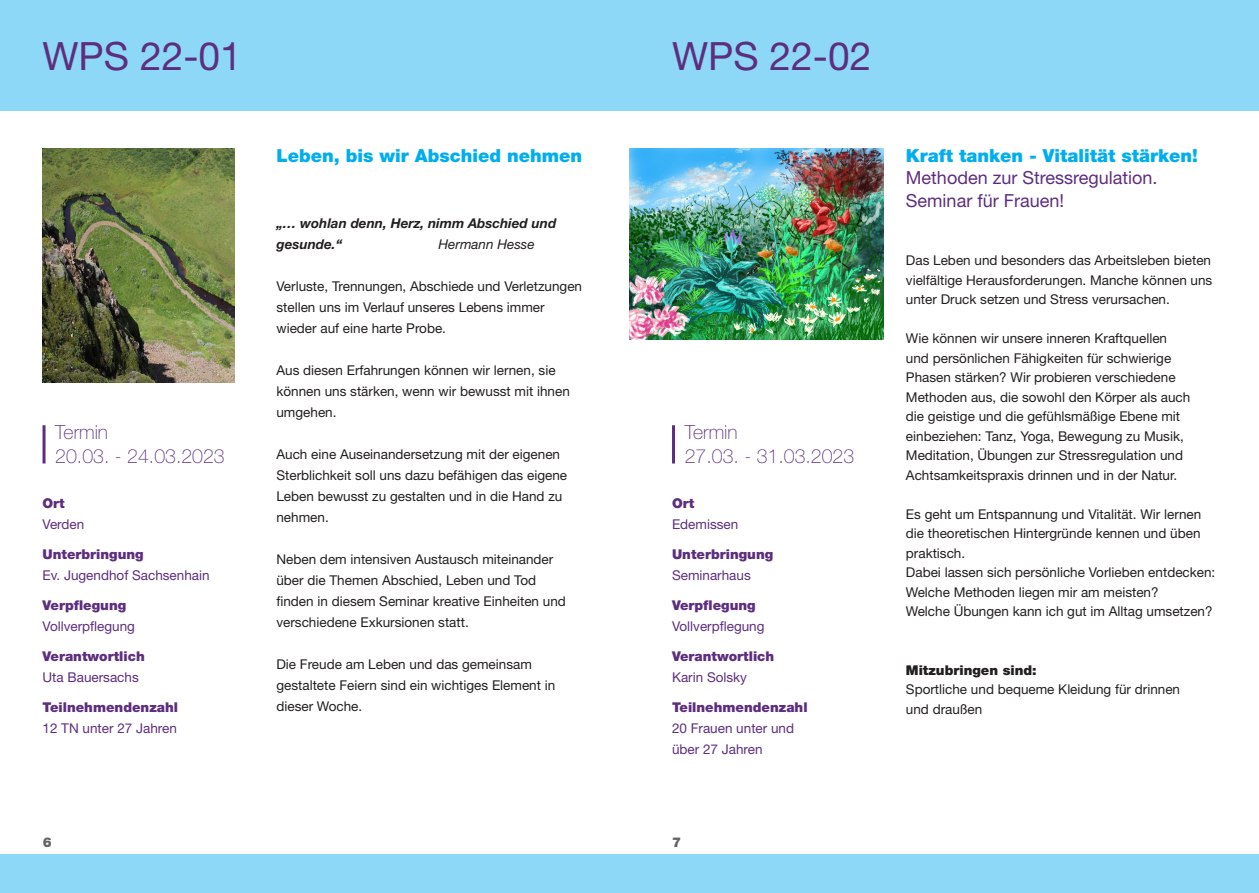
<style>
.page{position:relative;width:1259px;height:893px;background:#fff}
.page>*{position:absolute;margin:0;border:0;box-sizing:border-box;transform-origin:0 0}
.t1{font:39px "Helvetica Neue LT Std";color:#5e2e7e}
.t2{font:100 19.5px "Helvetica Neue LT Std";color:#5e2e7e}
.t3{font:900 18px "Helvetica Neue LT Std";color:#00aeef}
.t4{font:18px/22.5px "Helvetica Neue LT Std";color:#5e2e7e}
.t5{font:13.5px/19.5px "Helvetica Neue LT Std";color:#231f20}
.t6{font:13.5px/21px "Helvetica Neue LT Std";color:#5e2e7e}
.t7{font:900 13.5px/21px "Helvetica Neue LT Std";color:#5e2e7e}
.t8{font:italic 700 13.5px/21px "Helvetica Neue LT Std";color:#231f20}
.t9{font:900 13.5px "Helvetica Neue LT Std";color:#231f20}
.t10{font:italic 13.5px "Helvetica Neue LT Std";color:#231f20}
.s1{font-weight:900}
.s2{font-weight:400}
</style>
<div class="page">
<div style="left:0;top:855px;width:1259px;height:38px;background:#8dd7f7"></div>
<div style="left:0;top:0;width:1259px;height:111px;background:#8dd7f7"></div>
<img style="left:629px;top:149px;width:254px;height:190px">
<img style="left:43px;top:149px;width:191px;height:233px">
<hr style="left:672px;top:425px;width:3px;height:38px;background:#5e2e7e">
<hr style="left:43px;top:425px;width:3px;height:38px;background:#5e2e7e">
<p class="t1" style="left:43px;top:33px;width:201px">WPS 22-01</p>
<p class="t1" style="left:672px;top:33px;width:201px">WPS 22-02</p>
<p class="t2" style="left:55px;top:421px;width:54px">Termin</p>
<p class="t2" style="left:55px;top:445px;width:171px">20.03. - 24.03.2023</p>
<p class="t7" style="left:43px;top:493px;width:24px">Ort</p>
<p class="t6" style="left:43px;top:514px;width:43px">Verden</p>
<p class="t6" style="left:43px;top:544px;width:169px"><span class="s1">Unterbringung<br></span>Ev. Jugendhof Sachsenhain</p>
<p class="t6" style="left:43px;top:595px;width:94px"><span class="s1">Verpflegung<br></span>Vollverpflegung</p>
<p class="t7" style="left:43px;top:646px;width:104px">Verantwortlich<br><span class="s2">Uta Bauersachs</span></p>
<p class="t7" style="left:43px;top:697px;width:137px">Teilnehmendenzahl<br><span class="s2">12 TN unter 27 Jahren</span></p>
<p class="t3" style="left:276px;top:145px;width:307px">Leben, bis wir Abschied nehmen</p>
<p class="t8" style="left:276px;top:212px;width:281px">„… wohlan denn, Herz, nimm Abschied und gesunde.“</p>
<p class="t10" style="left:438px;top:236px;width:98px">Hermann Hesse</p>
<p class="t5" style="left:276px;top:275px;width:307px;line-height:21px">Verluste, Trennungen, Abschiede und Verletzungen stellen uns im Verlauf unseres Lebens immer wieder auf eine harte Probe.</p>
<p class="t5" style="left:276px;top:359px;width:295px;line-height:21px">Aus diesen Erfahrungen können wir lernen, sie können uns stärken, wenn wir bewusst mit ihnen umgehen.</p>
<p class="t5" style="left:276px;top:443px;width:292px;line-height:21px">Auch eine Auseinandersetzung mit der eigenen Sterblichkeit soll uns dazu befähigen das eigene Leben bewusst zu gestalten und in die Hand zu nehmen.</p>
<p class="t5" style="left:276px;top:548px;width:291px;line-height:21px">Neben dem intensiven Austausch miteinander über die Themen Abschied, Leben und Tod finden in diesem Seminar kreative Einheiten und verschiedene Exkursionen statt.</p>
<p class="t5" style="left:276px;top:653px;width:280px;line-height:21px">Die Freude am Leben und das gemeinsam gestaltete Feiern sind ein wichtiges Element in dieser Woche.</p>
<p class="t2" style="left:685px;top:421px;width:54px">Termin</p>
<p class="t2" style="left:685px;top:445px;width:171px">27.03. - 31.03.2023</p>
<p class="t7" style="left:672px;top:493px;width:24px">Ort</p>
<p class="t6" style="left:672px;top:514px;width:68px">Edemissen</p>
<p class="t7" style="left:672px;top:544px;width:103px">Unterbringung</p>
<p class="t6" style="left:672px;top:565px;width:80px">Seminarhaus</p>
<p class="t7" style="left:672px;top:595px;width:85px">Verpflegung</p>
<p class="t6" style="left:672px;top:616px;width:94px">Vollverpflegung</p>
<p class="t7" style="left:672px;top:646px;width:104px">Verantwortlich</p>
<p class="t6" style="left:672px;top:667px;width:77px">Karin Solsky</p>
<p class="t7" style="left:672px;top:697px;width:137px">Teilnehmendenzahl</p>
<p class="t6" style="left:672px;top:718px;width:124px">20 Frauen unter und über 27 Jahren</p>
<p class="t9" style="left:43px;top:834px;width:11px">6</p>
<p class="t9" style="left:672px;top:834px;width:11px">7</p>
<p class="t3" style="left:906px;top:145px;width:293px">Kraft tanken - Vitalität stärken!</p>
<p class="t4" style="left:906px;top:166px;width:253px">Methoden zur Stressregulation.<br>Seminar für Frauen!</p>
<p class="t5" style="left:906px;top:250px;width:308px;text-align:justify">Das Leben und besonders das Arbeitsleben bieten vielfältige Herausforderungen. Manche können uns unter Druck setzen und Stress verursachen.</p>
<p class="t5" style="left:906px;top:328px;width:286px">Wie können wir unsere inneren Kraftquellen und persönlichen Fähigkeiten für schwierige Phasen stärken? Wir probieren verschiedene Methoden aus, die sowohl den Körper als auch die geistige und die gefühlsmäßige Ebene mit einbeziehen: Tanz, Yoga, Bewegung zu Musik, Meditation, Übungen zur Stressregulation und Achtsamkeitspraxis drinnen und in der Natur.</p>
<p class="t5" style="left:906px;top:504px;width:311px">Es geht um Entspannung und Vitalität. Wir lernen die theoretischen Hintergründe kennen und üben praktisch.<br>Dabei lassen sich persönliche Vorlieben entdecken:<br>Welche Methoden liegen mir am meisten?<br>Welche Übungen kann ich gut im Alltag umsetzen?</p>
<p class="t9" style="left:906px;top:662px;width:132px">Mitzubringen sind:</p>
<p class="t5" style="left:906px;top:679px;width:276px">Sportliche und bequeme Kleidung für drinnen und draußen</p>
</div>
